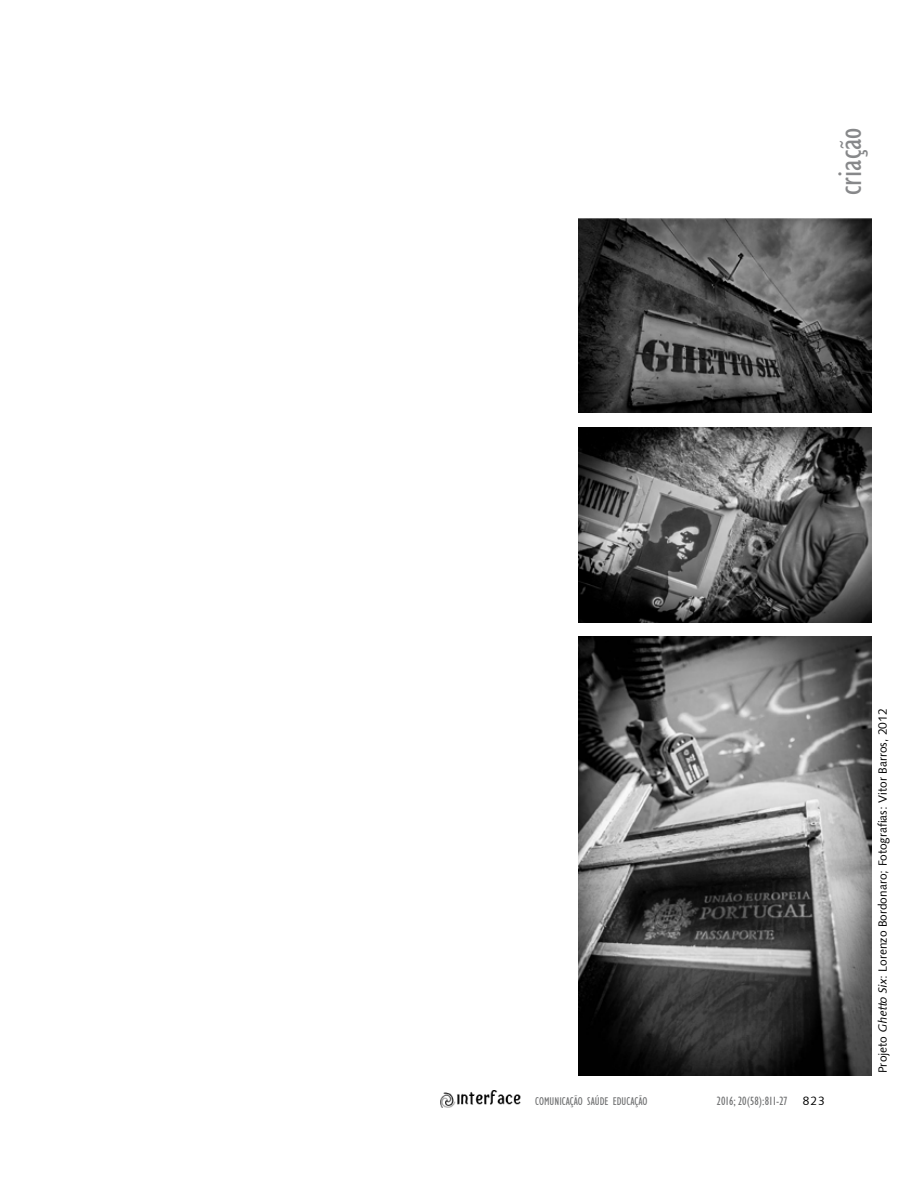
<style>
.page{position:relative;width:918px;height:1188px;background:#fff}
.page>*{position:absolute;margin:0;border:0;box-sizing:border-box;transform-origin:0 0}
.t1{font:condensed 33px "Humanist 521 BT";color:#87888a}
.t2{font:12px "Humanist 531 BT Roman A";color:#000}
.t3{font:condensed 12px "Humanist 521 BT";color:#707172}
.t4{font:condensed 11.25px "Humanist 521 BT";color:#707172}
.s1{font-style:italic}
</style>
<div class="page">
<img style="left:440px;top:1090px;width:81px;height:17px">
<img style="left:578px;top:428px;width:293px;height:195px">
<img style="left:578px;top:219px;width:293px;height:193px">
<img style="left:578px;top:637px;width:293px;height:439px">
<h1 class="t1" style="left:831px;top:195px;width:69px;rotate:-90deg">criação</h1>
<p class="t4" style="left:535px;top:1095px;width:114px">COMUNICAÇÃO SAÚDE EDUCAÇÃO</p>
<p class="t3" style="left:717px;top:1094px;width:72px">2016; 20(58):811-27</p>
<p class="t2" style="left:803px;top:1093px;width:23px">823</p>
<p class="t2" style="left:875px;top:1073px;width:365px;rotate:-90deg">Projeto <span class="s1">Ghetto Six</span>: Lorenzo Bordonaro; Fotografias: Vitor Barros, 2012</p>
</div>
